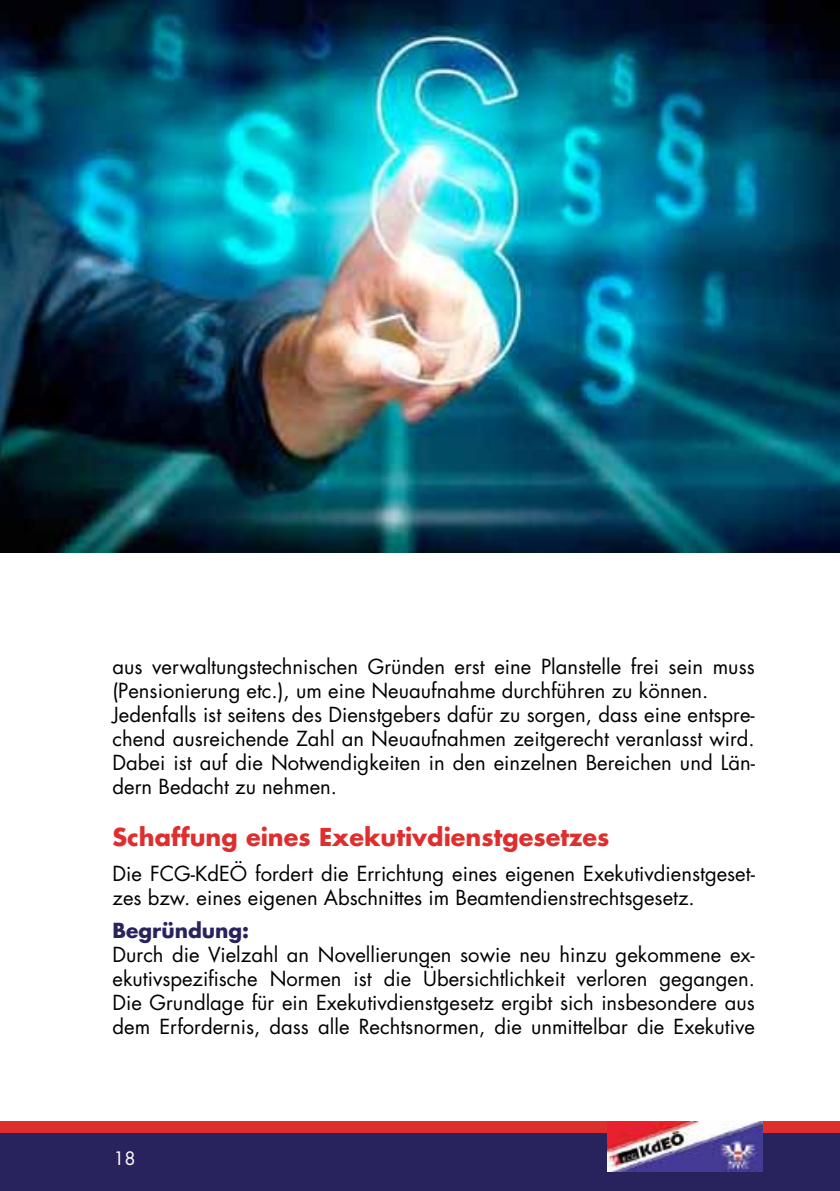
<style>
.page{position:relative;width:840px;height:1191px;background:#fff}
.page>*{position:absolute;margin:0;border:0;box-sizing:border-box;transform-origin:0 0}
.t1{font:700 24px "Futura";color:#de2e2e}
.t2{font:20.2px/24px "Futura";color:#000}
.t3{font:700 20.2px "Futura";color:#29235d}
.t4{font:18px "Futura";color:#fff}
</style>
<div class="page">
<div style="left:0;top:1121px;width:839px;height:12px;background:#de2e2e"></div>
<div style="left:0;top:1133px;width:839px;height:58px;background:#29235d"></div>
<img style="left:607px;top:1121px;width:155px;height:50px">
<img style="left:0;top:0;width:839px;height:553px">
<p class="t2" style="left:112px;top:654px;width:643px">aus verwaltungstechnischen Gründen erst eine Planstelle frei sein muss (Pensionierung etc.), um eine Neuaufnahme durchführen zu können.<br>Jedenfalls ist seitens des Dienstgebers dafür zu sorgen, dass eine entspre&shy;chend ausreichende Zahl an Neuaufnahmen zeitgerecht veranlasst wird.<br>Dabei ist auf die Notwendigkeiten in den einzelnen Bereichen und Län&shy;dern Bedacht zu nehmen.</p>
<p class="t1" style="left:112px;top:820px;width:498px">Schaffung eines Exekutivdienstgesetzes</p>
<p class="t2" style="left:112px;top:861px;width:643px">Die FCG-KdEÖ fordert die Errichtung eines eigenen Exekutivdienstgeset&shy;zes bzw. eines eigenen Abschnittes im Beamtendienstrechtsgesetz.</p>
<p class="t3" style="left:112px;top:916px;width:138px">Begründung:</p>
<p class="t2" style="left:112px;top:942px;width:643px;text-align:justify">Durch die Vielzahl an Novellierungen sowie neu hinzu gekommene ex&shy;ekutivspezifische Normen ist die Übersichtlichkeit verloren gegangen.<br>Die Grundlage für ein Exekutivdienstgesetz ergibt sich insbesondere aus dem Erfordernis, dass alle Rechtsnormen, die unmittelbar die Exekutive</p>
<p class="t4" style="left:113px;top:1146px;width:24px">18</p>
</div>
